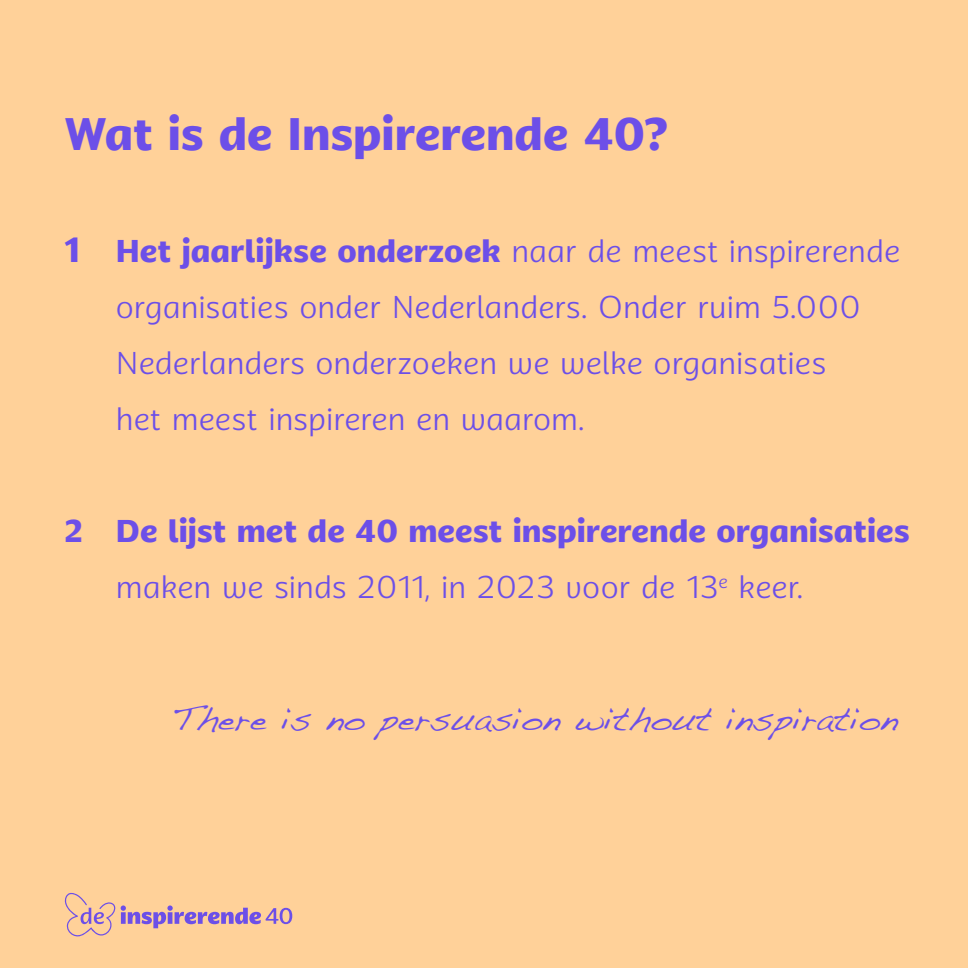
<style>
.page{position:relative;width:968px;height:968px;background:#fff}
.page>*{position:absolute;margin:0;border:0;box-sizing:border-box;transform-origin:0 0}
.t1{font:700 45.5px "Anona";color:#6c4fe8}
.t2{font:300 31.5px/56px "Anona";color:#6c4fe8}
.t3{font:700 31.5px/56px "Anona";color:#6c4fe8}
.t4{font:29.22px "Dakota";color:#6c4fe8}
.s1{font-weight:700;font-size:35px}
.s2{font-weight:700}
.s3{font-weight:300}
</style>
<div class="page">
<div style="left:0;top:0;width:967px;height:967px;background:#ffd199"></div>
<svg style="left:64px;top:893px;width:228px;height:44px"></svg>
<h1 class="t1" style="left:64px;top:98px;width:605px">Wat is de Inspirerende 40?</h1>
<p class="t2" style="left:116px;top:223px;width:785px;text-indent:-52px"><span class="s1">1</span> <span class="s2">Het jaarlijkse onderzoek</span> naar de meest inspirerende organisaties onder Nederlanders. Onder ruim 5.000<br>Nederlanders onderzoeken we welke organisaties<br>het meest inspireren en waarom.</p>
<p class="t3" style="left:116px;top:503px;width:795px;text-indent:-52px">2 De lijst met de 40 meest inspirerende organisaties <span class="s3">maken we sinds 2011, in 2023 voor de 13</span><sup>e</sup> <span class="s3">keer.</span></p>
<p class="t4" style="left:172px;top:701px;width:727px">There is no persuasion without inspiration</p>
</div>
